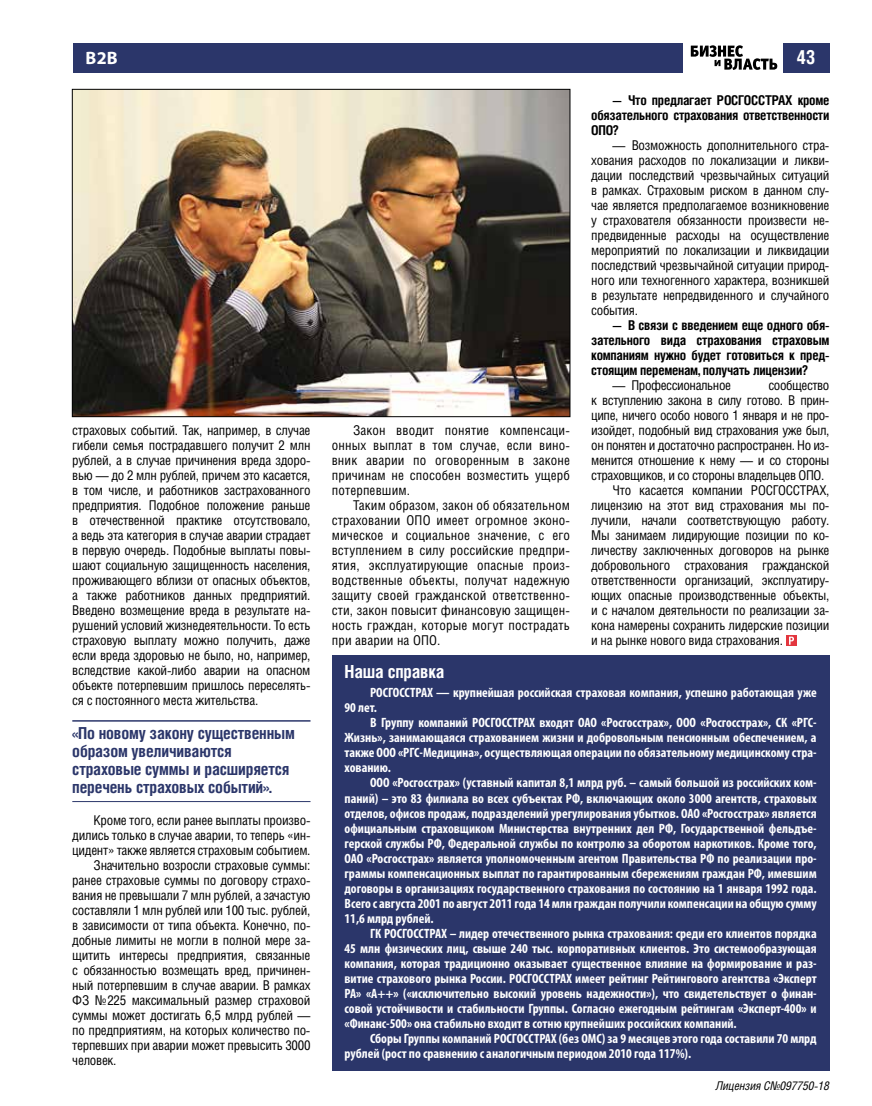
<style>
.page{position:relative;width:872px;height:1106px;background:#fff}
.page>*{position:absolute;margin:0;border:0;box-sizing:border-box;transform-origin:0 0}
.t1{font:700 19.5px "Helios Cond C";color:#fff}
.t2{font:700 18px "Helios Cond C";letter-spacing:-.01em;color:#fff}
.t3{font:700 18px "Myriad Pro";color:#fff}
.t4{font:700 16.5px/18px "Helios Cond C";letter-spacing:-.01em;color:#2b366a}
.t5{font:13.5px/15px "Helios Cond C";letter-spacing:-.02em;color:#000;text-align:justify}
.t6{font:700 condensed 13.5px/15px "Myriad Pro";color:#fff;text-align:justify}
.t7{font:700 13.5px/15px "Helios Cond C";letter-spacing:-.02em;color:#000;text-align:justify}
.t8{font:italic 12px "Helios Cond C";letter-spacing:-.01em;color:#000}
</style>
<div class="page">
<div style="left:73px;top:43px;width:756px;height:29px;background:#2b366a"></div>
<img style="left:74px;top:91px;width:494px;height:324px">
<div style="left:72px;top:89px;width:498px;height:328px;border:1px solid #000"></div>
<div style="left:786px;top:635px;width:10px;height:10px;background:#e3363e"></div>
<svg style="left:789px;top:636px;width:5px;height:8px"></svg>
<div style="left:332px;top:655px;width:497px;height:415px;background:#2b366a"></div>
<hr style="left:72px;top:720px;width:238px;height:1px;background:#2b366a">
<hr style="left:72px;top:801px;width:238px;height:1px;background:#2b366a">
<div style="left:683px;top:36px;width:100px;height:43px;background:#fff"></div>
<svg style="left:691px;top:45px;width:86px;height:25px"></svg>
<h2 class="t3" style="left:86px;top:46px;width:34px">b2b</h2>
<p class="t5" style="left:72px;top:422px;width:240px">страховых событий. Так, например, в случае гибели семья пострадавшего получит 2 млн рублей, а в случае причинения вреда здоро&shy;вью — до 2 млн рублей, причем это касается, в том числе, и работников застрахованного предприятия. Подобное положение раньше в отечественной практике отсутствовало, а ведь эта категория в случае аварии страдает в первую очередь. Подобные выплаты повы&shy;шают социальную защищенность населения, проживающего вблизи от опасных объектов, а также работников данных предприятий.<br>Введено возмещение вреда в результате на&shy;рушений условий жизнедеятельности. То есть страховую выплату можно получить, даже если вреда здоровью не было, но, например, вследствие какой‑либо аварии на опасном объекте потерпевшим пришлось переселять&shy;ся с постоянного места жительства.</p>
<p class="t4" style="left:72px;top:723px;width:224px">«По новому закону существенным образом увеличиваются страховые суммы и расширяется перечень страховых событий».</p>
<p class="t5" style="left:94px;top:812px;width:218px">Кроме того, если ранее выплаты произво-</p>
<p class="t5" style="left:72px;top:827px;width:240px">дились только в случае аварии, то теперь «ин-</p>
<p class="t5" style="left:72px;top:842px;width:240px">цидент» также является страховым событием.</p>
<p class="t5" style="left:94px;top:857px;width:218px">Значительно возросли страховые суммы:</p>
<p class="t5" style="left:72px;top:872px;width:240px">ранее страховые суммы по договору страхо-</p>
<p class="t5" style="left:72px;top:887px;width:240px">вания не превышали 7 млн рублей, а зачастую</p>
<p class="t5" style="left:72px;top:902px;width:240px">составляли 1 млн рублей или 100 тыс. рублей,</p>
<p class="t5" style="left:72px;top:917px;width:240px">в зависимости от типа объекта. Конечно, по-</p>
<p class="t5" style="left:72px;top:932px;width:240px">добные лимиты не могли в полной мере за-</p>
<p class="t5" style="left:72px;top:947px;width:240px">щитить интересы предприятия, связанные</p>
<p class="t5" style="left:72px;top:962px;width:240px">с обязанностью возмещать вред, причинен-</p>
<p class="t5" style="left:72px;top:977px;width:240px">ный потерпевшим в случае аварии. В рамках</p>
<p class="t5" style="left:72px;top:992px;width:240px">ФЗ №225 максимальный размер страховой</p>
<p class="t5" style="left:72px;top:1007px;width:240px">суммы может достигать 6,5 млрд рублей —</p>
<p class="t5" style="left:72px;top:1022px;width:240px">по предприятиям, на которых количество по-</p>
<p class="t5" style="left:72px;top:1037px;width:240px">терпевших при аварии может превысить 3000</p>
<p class="t5" style="left:72px;top:1052px;width:46px">человек.</p>
<p class="t5" style="left:332px;top:422px;width:240px;text-indent:21px">Закон вводит понятие компенсаци&shy;онных выплат в том случае, если вино&shy;вник аварии по оговоренным в законе причинам не способен возместить ущерб потерпевшим.</p>
<p class="t5" style="left:332px;top:497px;width:240px;text-indent:21px">Таким образом, закон об обязательном страховании ОПО имеет огромное эконо&shy;мическое и социальное значение, с его вступлением в силу российские предпри&shy;ятия, эксплуатирующие опасные произ&shy;водственные объекты, получат надежную защиту своей гражданской ответственно&shy;сти, закон повысит финансовую защищен&shy;ность граждан, которые могут пострадать при аварии на ОПО.</p>
<h1 class="t1" style="left:796px;top:46px;width:21px">43</h1>
<p class="t7" style="left:591px;top:92px;width:240px;text-indent:21px">— Что предлагает РОСГОССТРАХ кроме обязательного страхования ответственности ОПО?</p>
<p class="t5" style="left:591px;top:137px;width:240px;text-indent:21px">— Возможность дополнительного стра&shy;хования расходов по локализации и ликви&shy;дации последствий чрезвычайных ситуаций в рамках. Страховым риском в данном слу&shy;чае является предполагаемое возникновение у страхователя обязанности произвести не&shy;предвиденные расходы на осуществление мероприятий по локализации и ликвидации последствий чрезвычайной ситуации природ&shy;ного или техногенного характера, возникшей в результате непредвиденного и случайного события.</p>
<p class="t7" style="left:591px;top:317px;width:240px;text-indent:21px">— В связи с введением еще одного обя&shy;зательного вида страхования страховым компаниям нужно будет готовиться к пред&shy;стоящим переменам, получать лицензии?</p>
<p class="t5" style="left:612px;top:377px;width:120px">— Профессиональное</p>
<p class="t5" style="left:768px;top:377px;width:62px">сообщество</p>
<p class="t5" style="left:591px;top:392px;width:240px">к вступлению закона в силу готово. В прин-</p>
<p class="t5" style="left:591px;top:407px;width:240px">ципе, ничего особо нового 1 января и не про-</p>
<p class="t5" style="left:591px;top:422px;width:240px">изойдет, подобный вид страхования уже был,</p>
<p class="t5" style="left:591px;top:437px;width:240px">он понятен и достаточно распространен. Но из-</p>
<p class="t5" style="left:591px;top:452px;width:240px">менится отношение к нему — и со стороны</p>
<p class="t5" style="left:591px;top:467px;width:235px">страховщиков, и со стороны владельцев ОПО.</p>
<p class="t5" style="left:612px;top:482px;width:218px">Что касается компании РОСГОССТРАХ,</p>
<p class="t5" style="left:591px;top:497px;width:240px">лицензию на этот вид страхования мы по-</p>
<p class="t5" style="left:591px;top:512px;width:240px">лучили, начали соответствующую работу.</p>
<p class="t5" style="left:591px;top:527px;width:240px">Мы занимаем лидирующие позиции по ко-</p>
<p class="t5" style="left:591px;top:542px;width:240px">личеству заключенных договоров на рынке</p>
<p class="t5" style="left:591px;top:557px;width:240px">добровольного страхования гражданской</p>
<p class="t5" style="left:591px;top:572px;width:240px">ответственности организаций, эксплуатиру-</p>
<p class="t5" style="left:591px;top:587px;width:240px">ющих опасные производственные объекты,</p>
<p class="t5" style="left:591px;top:602px;width:240px">и с началом деятельности по реализации за-</p>
<p class="t5" style="left:591px;top:617px;width:240px">кона намерены сохранить лидерские позиции</p>
<p class="t5" style="left:591px;top:632px;width:193px">и на рынке нового вида страхования.</p>
<h2 class="t2" style="left:344px;top:660px;width:101px">Наша справка</h2>
<p class="t6" style="left:344px;top:685px;width:473px;text-indent:26px">РОСГОССТРАХ — крупнейшая российская страховая компания, успешно работающая уже<br>90 лет.</p>
<p class="t6" style="left:344px;top:715px;width:473px;text-indent:26px">В Группу компаний РОСГОССТРАХ входят ОАО «Росгосстрах», ООО «Росгосстрах», СК «РГС-Жизнь», занимающаяся страхованием жизни и добровольным пенсионным обеспечением, а также ООО «РГС-Медицина», осуществляющая операции по обязательному медицинскому стра&shy;хованию.</p>
<p class="t6" style="left:344px;top:775px;width:474px;text-indent:26px">ООО «Росгосстрах» (уставный капитал 8,1 млрд руб. – самый большой из российских ком&shy;паний) – это 83 филиала во всех субъектах РФ, включающих около 3000 агентств, страховых отделов, офисов продаж, подразделений урегулирования убытков. ОАО «Росгосстрах» является официальным страховщиком Министерства внутренних дел РФ, Государственной фельдъе&shy;герской службы РФ, Федеральной службы по контролю за оборотом наркотиков. Кроме того, ОАО «Росгосстрах» является уполномоченным агентом Правительства РФ по реализации про&shy;граммы компенсационных выплат по гарантированным сбережениям граждан РФ, имевшим договоры в организациях государственного страхования по состоянию на 1 января 1992 года.<br>Всего с августа 2001 по август 2011 года 14 млн граждан получили компенсации на общую сумму 11,6 млрд рублей.</p>
<p class="t6" style="left:344px;top:925px;width:474px;text-indent:26px">ГК РОСГОССТРАХ – лидер отечественного рынка страхования: среди его клиентов порядка 45 млн физических лиц, свыше 240 тыс. корпоративных клиентов. Это системообразующая компания, которая традиционно оказывает существенное влияние на формирование и раз&shy;витие страхового рынка России. РОСГОССТРАХ имеет рейтинг Рейтингового агентства «Эксперт РА» «А++» («исключительно высокий уровень надежности»), что свидетельствует о финан&shy;совой устойчивости и стабильности Группы. Согласно ежегодным рейтингам «Эксперт-400» и «Финанс-500» она стабильно входит в сотню крупнейших российских компаний.</p>
<p class="t6" style="left:344px;top:1030px;width:473px;text-indent:26px">Сборы Группы компаний РОСГОССТРАХ (без ОМС) за 9 месяцев этого года составили 70 млрд рублей (рост по сравнению с аналогичным периодом 2010 года 117%).</p>
<p class="t8" style="left:715px;top:1078px;width:115px">Лицензия С№097750-18</p>
</div>
